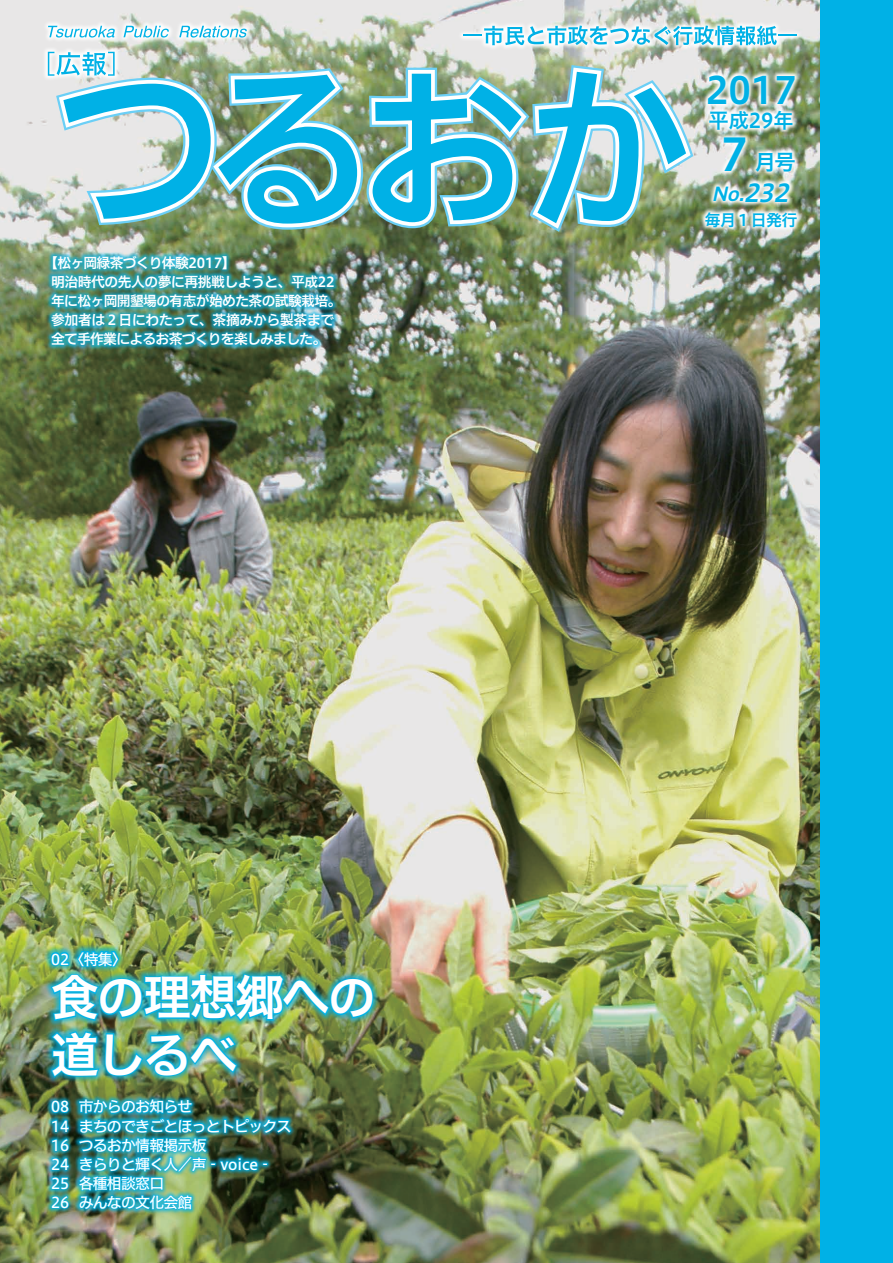
<style>
.page{position:relative;width:893px;height:1263px;background:#fff}
.page>*{position:absolute;margin:0;border:0;box-sizing:border-box;transform-origin:0 0}
.t1{font:47.85px/57.4px "Hiragino UD Sans F Std N W6";letter-spacing:-.035em;color:#fff}
.t2{font:37.2px "Hiragino UD Sans F Std W6";color:#00b1e6}
.t3{font:21.3px "Hiragino UD Sans F Std W6";color:#00b1e6}
.t4{font:20.25px "Hiragino UD Sans F Std W6";color:#00b1e6}
.t5{font:italic 19.2px "Hiragino UD Sans F Std W6";color:#00b1e6}
.t6{font:15.9px "Hiragino UD Sans F Std N W6";letter-spacing:-.04em;color:#00b1e6}
.t7{font:14.85px/19.2px "Hiragino UD Sans F Std N W5";letter-spacing:-.05em;color:#fff}
.t8{font:13.8px/19.2px "Hiragino UD Sans F Std N W6";letter-spacing:-.045em;color:#fff}
.s1{font-size:44.7px}
.s2{font-size:24.45px}
</style>
<div class="page">
<img style="left:0;top:0;width:821px;height:1263px">
<div style="left:821px;top:0;width:72px;height:1263px;background:#00b1e6"></div>
<svg style="left:42px;top:20px;width:211px;height:23px;fill:#e8e8e7"></svg>
<svg style="left:48px;top:26px;width:67px;height:12px"></svg>
<svg style="left:124px;top:26px;width:45px;height:12px"></svg>
<svg style="left:179px;top:26px;width:68px;height:12px"></svg>
<svg style="left:42px;top:46px;width:78px;height:35px"></svg>
<img style="left:700px;top:70px;width:102px;height:163px">
<img style="left:48px;top:52px;width:652px;height:188px">
<div style="left:46px;top:1094px;width:250px;height:121px;background:#00b2e6;opacity:.7"></div>
<svg style="left:51px;top:1100px;width:18px;height:13px"></svg>
<svg style="left:52px;top:1119px;width:17px;height:13px"></svg>
<svg style="left:51px;top:1138px;width:18px;height:32px"></svg>
<svg style="left:51px;top:1177px;width:18px;height:32px"></svg>
<img style="left:78px;top:1099px;width:214px;height:111px">
<div style="left:44px;top:944px;width:336px;height:140px;background:#00b2e6;opacity:.7"></div>
<img style="left:49px;top:949px;width:325px;height:130px">
<svg style="left:458px;top:20px;width:345px;height:31px;background:#d5d9d1"></svg>
<svg style="left:463px;top:26px;width:334px;height:19px"></svg>
<div style="left:47px;top:251px;width:292px;height:100px;background:#00b2e6;opacity:.7"></div>
<p class="t8" style="left:51px;top:252px;width:292px;text-indent:-7px">【松ヶ岡緑茶づくり体験2017】<br>明治時代の先人の夢に再挑戦しようと、平成22年に松ヶ岡開墾場の有志が始めた茶の試験栽培。参加者は２日にわたって、茶摘みから製茶まで全て手作業によるお茶づくりを楽しみました。</p>
<p class="t7" style="left:51px;top:948px;width:78px">02 〈特集〉</p>
<h1 class="t1" style="left:51px;top:966px;width:326px">食の理想郷への道しるべ</h1>
<p class="t7" style="left:51px;top:1096px;width:242px">08 市からのお知らせ<br>14 まちのできごとほっとトピックス<br>16 つるおか情報掲示板<br>24 きらりと輝く人／声‐voice‐<br>25 各種相談窓口<br>26 みんなの文化会館</p>
<h2 class="t2" style="left:706px;top:61px;width:92px">2017</h2>
<h3 class="t4" style="left:708px;top:105px;width:87px">平成29年</h3>
<h3 class="t3" style="left:712px;top:146px;width:86px"><span class="s1">７</span>月号</h3>
<h3 class="t5" style="left:711px;top:179px;width:86px">No.<span class="s2">232</span></h3>
<p class="t6" style="left:705px;top:208px;width:94px">毎月１日発行</p>
</div>
